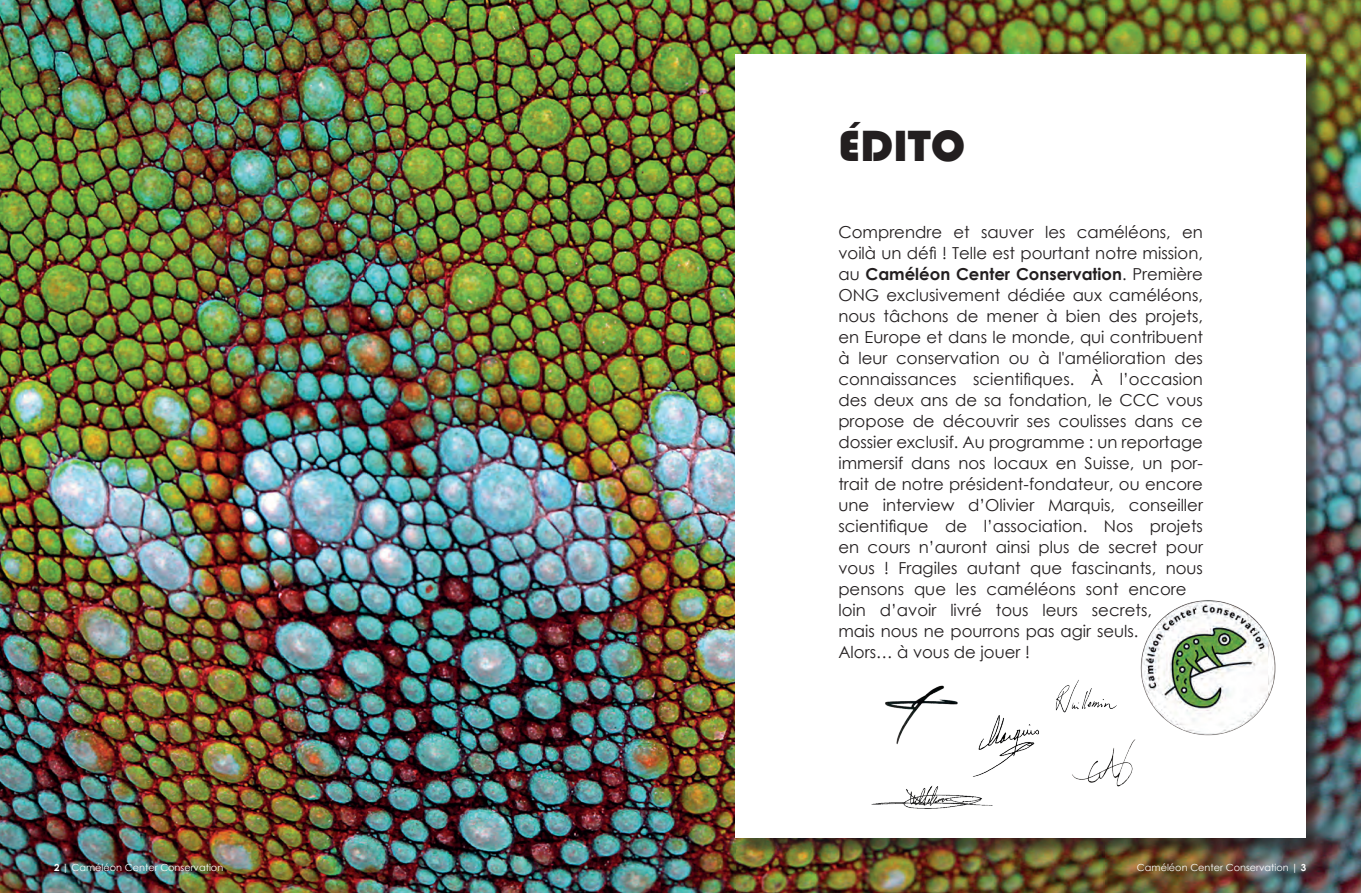
<style>
.page{position:relative;width:1361px;height:893px;background:#fff}
.page>*{position:absolute;margin:0;border:0;box-sizing:border-box;transform-origin:0 0}
.t1{font:45px "Bauhaus 93";color:#231f20}
.t2{font:16.5px/21px "Century Gothic";color:#231f20}
.t3{font:9.75px "Century Gothic";color:#fff}
.s1{font-weight:700}
</style>
<div class="page">
<img style="left:0;top:0;width:1361px;height:893px">
<div style="left:737px;top:57px;width:587px;height:800px;background:#231f20;opacity:.6"></div>
<div style="left:735px;top:55px;width:571px;height:783px;background:#fff"></div>
<img style="left:871px;top:785px;width:122px;height:24px">
<img style="left:966px;top:715px;width:73px;height:74px">
<img style="left:1055px;top:679px;width:28px;height:34px">
<img style="left:885px;top:685px;width:73px;height:60px">
<img style="left:1083px;top:597px;width:249px;height:140px">
<img style="left:1072px;top:730px;width:90px;height:57px">
<h1 class="t1" style="left:838px;top:120px;width:128px">ÉDITO</h1>
<p class="t2" style="left:838px;top:222px;width:366px">Comprendre et sauver les caméléons, en voilà un défi ! Telle est pourtant notre mission, au <span class="s1">Caméléon Center Conservation</span>. Première ONG exclusivement dédiée aux caméléons, nous tâchons de mener à bien des projets, en Europe et dans le monde, qui contribuent à leur conservation ou à l'amélioration des connaissances scientifiques. À l’occasion des deux ans de sa fondation, le CCC vous propose de découvrir ses coulisses dans ce dossier exclusif. Au programme : un reportage immersif dans nos locaux en Suisse, un por&shy;trait de notre président-fondateur, ou encore une interview d’Olivier Marquis, conseiller scientifique de l’association. Nos projets en cours n’auront ainsi plus de secret pour vous ! Fragiles autant que fascinants, nous pensons que les caméléons sont encore loin d’avoir livré tous leurs secrets,<br>mais nous ne pourrons pas agir seuls.<br>Alors… à vous de jouer !</p>
<p class="t3" style="left:54px;top:860px;width:171px"><span class="s1">2</span> | Caméléon Center Conservation</p>
<p class="t3" style="left:1137px;top:860px;width:171px">Caméléon Center Conservation | <span class="s1">3</span></p>
</div>
